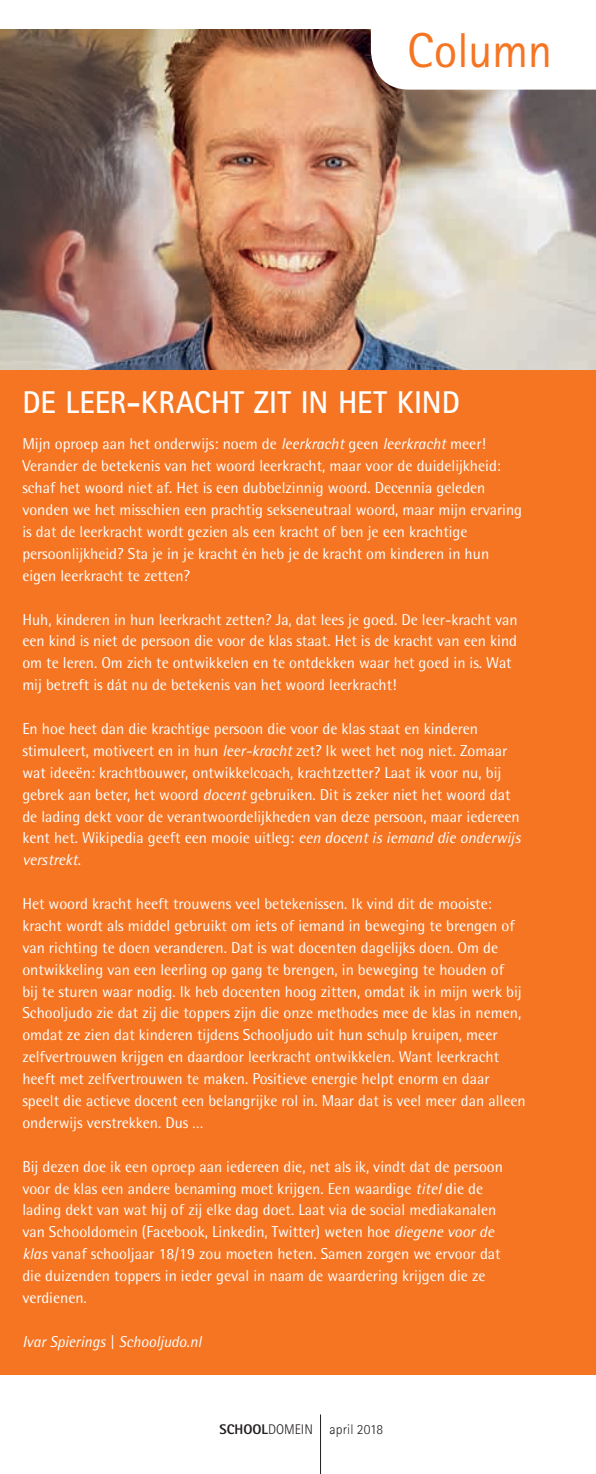
<style>
.page{position:relative;width:596px;height:1474px;background:#fff}
.page>*{position:absolute;margin:0;border:0;box-sizing:border-box;transform-origin:0 0}
.t1{font:49px "Rotis Sans Serif";letter-spacing:-.01em;color:#f57523}
.t2{font:700 31.5px "Rotis Sans Serif";letter-spacing:.005em;color:#fff}
.t3{font:15.75px/21.9px "Rotis Semi Sans";color:#fff}
.t4{font:italic 15.75px "Rotis Semi Sans";color:#fff}
.t5{font:300 14px "Rotis Sans Serif";color:#231f20}
.s1{font-style:italic}
.s2{font-weight:800}
</style>
<div class="page">
<hr style="left:320px;top:1414px;width:1px;height:59px;background:#231f20">
<div style="left:1px;top:29px;width:594px;height:1345px;background:#f57523"></div>
<img style="left:1px;top:29px;width:594px;height:341px">
<svg style="left:171px;top:29px;width:424px;height:61px;background:#d8bead"></svg>
<h1 class="t1" style="left:407px;top:22px;width:146px">Column</h1>
<h2 class="t2" style="left:22px;top:382px;width:439px">DE LEER-KRACHT ZIT IN HET KIND</h2>
<p class="t3" style="left:22px;top:433px;width:501px">Mijn oproep aan het onderwijs: noem de <span class="s1">leerkracht</span> geen <span class="s1">leerkracht</span> meer!<br>Verander de betekenis van het woord leerkracht, maar voor de duidelijkheid: schaf het woord niet af. Het is een dubbelzinnig woord. Decennia geleden vonden we het misschien een prachtig sekseneutraal woord, maar mijn ervaring is dat de leerkracht wordt gezien als een kracht of ben je een krachtige persoonlijkheid? Sta je in je kracht én heb je de kracht om kinderen in hun eigen leerkracht te zetten?</p>
<p class="t3" style="left:22px;top:608px;width:496px">Huh, kinderen in hun leerkracht zetten? Ja, dat lees je goed. De leer-kracht van een kind is niet de persoon die voor de klas staat. Het is de kracht van een kind om te leren. Om zich te ontwikkelen en te ontdekken waar het goed in is. Wat mij betreft is dát nu de betekenis van het woord leerkracht!</p>
<p class="t3" style="left:22px;top:717px;width:499px">En hoe heet dan die krachtige persoon die voor de klas staat en kinderen stimuleert, motiveert en in hun <span class="s1">leer-kracht</span> zet? Ik weet het nog niet. Zomaar wat ideeën: krachtbouwer, ontwikkelcoach, krachtzetter? Laat ik voor nu, bij gebrek aan beter, het woord <span class="s1">docent</span> gebruiken. Dit is zeker niet het woord dat de lading dekt voor de verantwoordelijkheden van deze persoon, maar iedereen kent het. Wikipedia geeft een mooie uitleg: <span class="s1">een docent is iemand die onderwijs verstrekt</span>.</p>
<p class="t3" style="left:22px;top:892px;width:504px">Het woord kracht heeft trouwens veel betekenissen. Ik vind dit de mooiste: kracht wordt als middel gebruikt om iets of iemand in beweging te brengen of van richting te doen veranderen. Dat is wat docenten dagelijks doen. Om de ontwikkeling van een leerling op gang te brengen, in beweging te houden of<br>bij te sturen waar nodig. Ik heb docenten hoog zitten, omdat ik in mijn werk bij Schooljudo zie dat zij die toppers zijn die onze methodes mee de klas in nemen, omdat ze zien dat kinderen tijdens Schooljudo uit hun schulp kruipen, meer zelfvertrouwen krijgen en daardoor leerkracht ontwikkelen. Want leerkracht heeft met zelfvertrouwen te maken. Positieve energie helpt enorm en daar speelt die actieve docent een belangrijke rol in. Maar dat is veel meer dan alleen onderwijs verstrekken. Dus …</p>
<p class="t3" style="left:22px;top:1155px;width:482px">Bij dezen doe ik een oproep aan iedereen die, net als ik, vindt dat de persoon voor de klas een andere benaming moet krijgen. Een waardige <span class="s1">titel</span> die de lading dekt van wat hij of zij elke dag doet. Laat via de social mediakanalen van Schooldomein (Facebook, Linkedin, Twitter) weten hoe <span class="s1">diegene voor de klas</span> vanaf schooljaar 18/19 zou moeten heten. Samen zorgen we ervoor dat die duizenden toppers in ieder geval in naam de waardering krijgen die ze verdienen.</p>
<p class="t4" style="left:22px;top:1331px;width:180px">Ivar Spierings | Schooljudo.nl</p>
<p class="t5" style="left:219px;top:1421px;width:165px"><span class="s2">SCHOOL</span>DOMEIN april 2018</p>
</div>
